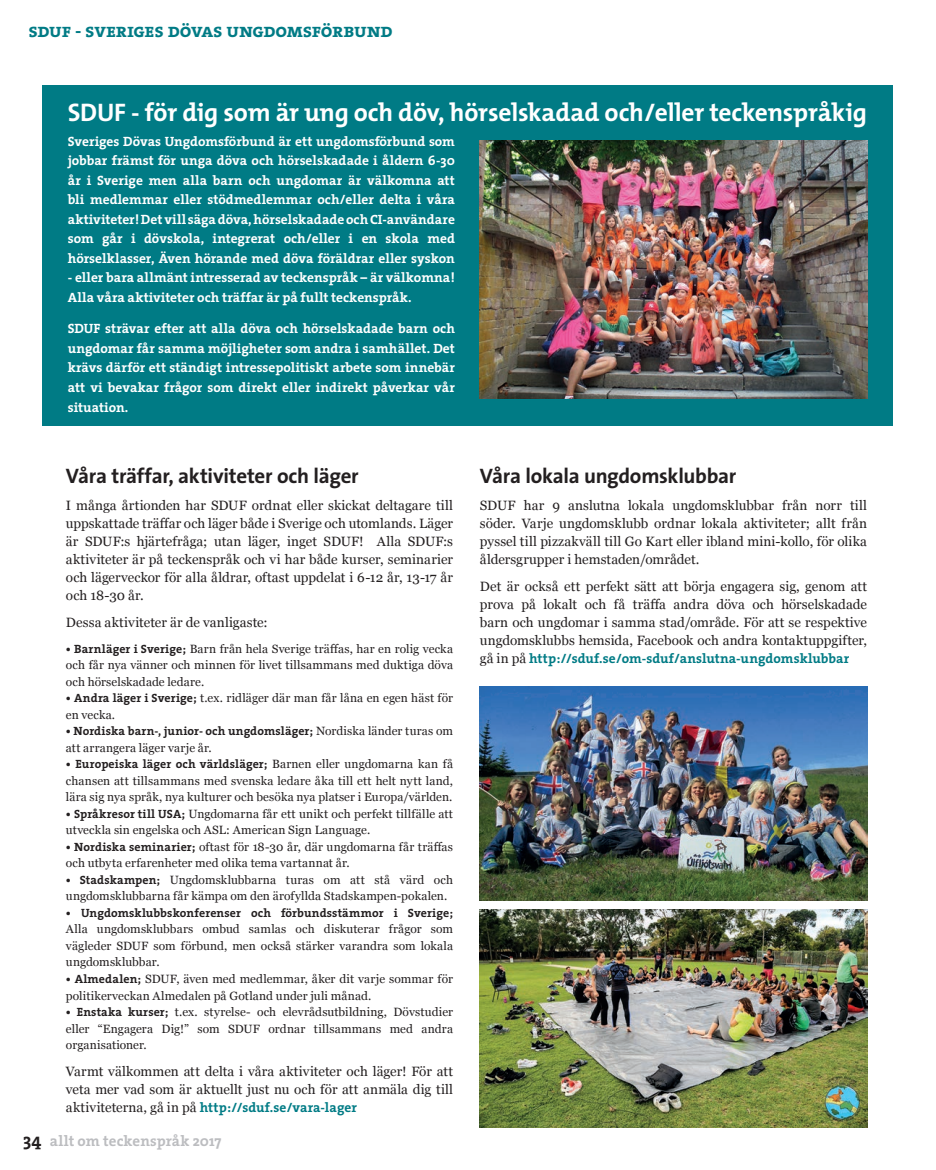
<style>
.page{position:relative;width:936px;height:1170px;background:#fff}
.page>*{position:absolute;margin:0;border:0;box-sizing:border-box;transform-origin:0 0}
.ingress{font:700 25.5px "The Mix";letter-spacing:-.01em;color:#fff}
.ingress-2{font:700 21px "The Sans";letter-spacing:-.015em;color:#231f20}
.rubrik_serif_bold_ca{font:19.5px "The Serif Bold Caps";letter-spacing:-.02em;color:#007b85}
.t1{font:700 18px "The Serif";color:#231f20}
.ingress-3{font:700 15px "The Serif";color:#bcbdc0}
.ingress-4{font:13.5px/18px "Georgia";letter-spacing:.005em;color:#231f20;text-align:justify}
.ingress-5{font:700 13.5px/19.5px "The Serif";color:#fff;text-align:justify}
.t2{font:12px/16.5px "Georgia";letter-spacing:.01em;color:#231f20}
.s1{font-family:"The Serif";font-weight:700}
.s2{font-family:"The Serif";font-weight:700;color:#007b85}
</style>
<div class="page">
<div style="left:43px;top:85px;width:850px;height:340px;background:#007b85"></div>
<img style="left:480px;top:140px;width:387px;height:258px">
<img style="left:480px;top:686px;width:387px;height:214px">
<img style="left:480px;top:909px;width:387px;height:218px">
<p class="rubrik_serif_bold_ca" style="left:28px;top:14px;width:366px">sduf - sveriges dövas ungdomsförbund</p>
<p class="ingress" style="left:68px;top:91px;width:800px">SDUF - för dig som är ung och döv, hörselskadad och/eller teckenspråkig</p>
<p class="ingress-5" style="left:68px;top:131px;width:388px">Sveriges Dövas Ungdomsförbund är ett ungdomsförbund som jobbar främst för unga döva och hörselskadade i åldern 6-30 år i Sverige men alla barn och ungdomar är välkomna att bli medlemmar eller stödmedlemmar och/eller delta i våra aktiviteter! Det vill säga döva, hörselskadade och CI-användare som går i dövskola, integrerat och/eller i en skola med hörselklasser, Även hörande med döva föräldrar eller syskon</p>
<p class="ingress-5" style="left:68px;top:268px;width:388px">- eller bara allmänt intresserad av teckenspråk – är välkomna!<br>Alla våra aktiviteter och träffar är på fullt teckenspråk.</p>
<p class="ingress-5" style="left:68px;top:319px;width:388px">SDUF strävar efter att alla döva och hörselskadade barn och ungdomar får samma möjligheter som andra i samhället. Det krävs därför ett ständigt intressepolitiskt arbete som innebär att vi bevakar frågor som direkt eller indirekt påverkar vår situation.</p>
<p class="ingress-2" style="left:66px;top:458px;width:294px">Våra träffar, aktiviteter och läger</p>
<p class="ingress-4" style="left:66px;top:496px;width:388px">I många årtionden har SDUF ordnat eller skickat deltagare till uppskattade träffar och läger både i Sverige och utomlands. Läger är SDUF:s hjärtefråga; utan läger, inget SDUF! Alla SDUF:s aktiviteter är på teckenspråk och vi har både kurser, seminarier och lägerveckor för alla åldrar, oftast uppdelat i 6-12 år, 13-17 år och 18-30 år.</p>
<p class="ingress-4" style="left:66px;top:613px;width:203px">Dessa aktiviteter är de vanligaste:</p>
<p class="t2" style="left:66px;top:640px;width:388px;text-align:justify"><span class="s1">• Barnläger i Sverige;</span> Barn från hela Sverige träffas, har en rolig vecka och får nya vänner och minnen för livet tillsammans med duktiga döva och hörselskadade ledare.</p>
<p class="t2" style="left:66px;top:689px;width:388px"><span class="s1">• Andra läger i Sverige;</span> t.ex. ridläger där man får låna en egen häst för en vecka.</p>
<p class="t2" style="left:66px;top:722px;width:388px"><span class="s1">• Nordiska barn-, junior- och ungdomsläger;</span> Nordiska länder turas om att arrangera läger varje år.</p>
<p class="t2" style="left:66px;top:755px;width:388px;text-align:justify"><span class="s1">• Europeiska läger och världsläger;</span> Barnen eller ungdomarna kan få chansen att tillsammans med svenska ledare åka till ett helt nytt land, lära sig nya språk, nya kulturer och besöka nya platser i Europa/världen.</p>
<p class="t2" style="left:66px;top:805px;width:388px"><span class="s1">• Språkresor till USA;</span> Ungdomarna får ett unikt och perfekt tillfälle att utveckla sin engelska och ASL: American Sign Language.</p>
<p class="t2" style="left:66px;top:838px;width:388px"><span class="s1">• Nordiska seminarier;</span> oftast för 18-30 år, där ungdomarna får träffas och utbyta erfarenheter med olika tema vartannat år.</p>
<p class="t2" style="left:66px;top:871px;width:388px"><span class="s1">• Stadskampen;</span> Ungdomsklubbarna turas om att stå värd och ungdomsklubbarna får kämpa om den ärofyllda Stadskampen-pokalen.</p>
<p class="t2" style="left:66px;top:904px;width:388px;text-align:justify"><span class="s1">• Ungdomsklubbskonferenser och förbundsstämmor i Sverige; </span>Alla ungdomsklubbars ombud samlas och diskuterar frågor som vägleder SDUF som förbund, men också stärker varandra som lokala ungdomsklubbar.</p>
<p class="t2" style="left:66px;top:970px;width:388px"><span class="s1">• Almedalen;</span> SDUF, även med medlemmar, åker dit varje sommar för politikerveckan Almedalen på Gotland under juli månad.</p>
<p class="t2" style="left:66px;top:1003px;width:388px;text-align:justify"><span class="s1">• Enstaka kurser;</span> t.ex. styrelse- och elevrådsutbildning, Dövstudier eller “Engagera Dig!” som SDUF ordnar tillsammans med andra organisationer.</p>
<p class="ingress-4" style="left:66px;top:1061px;width:388px">Varmt välkommen att delta i våra aktiviteter och läger! För att veta mer vad som är aktuellt just nu och för att anmäla dig till aktiviteterna, gå in på <span class="s2">http://sduf.se/vara-lager</span></p>
<p class="t1" style="left:23px;top:1124px;width:20px">34</p>
<p class="ingress-3" style="left:50px;top:1127px;width:173px">allt om teckenspråk 2017</p>
<p class="ingress-2" style="left:480px;top:458px;width:258px">Våra lokala ungdomsklubbar</p>
<p class="ingress-4" style="left:480px;top:496px;width:388px">SDUF har 9 anslutna lokala ungdomsklubbar från norr till söder. Varje ungdomsklubb ordnar lokala aktiviteter; allt från pyssel till pizzakväll till Go Kart eller ibland mini-kollo, för olika åldersgrupper i hemstaden/området.</p>
<p class="ingress-4" style="left:480px;top:577px;width:388px">Det är också ett perfekt sätt att börja engagera sig, genom att prova på lokalt och få träffa andra döva och hörselskadade barn och ungdomar i samma stad/område. För att se respektive ungdomsklubbs hemsida, Facebook och andra kontaktuppgifter, gå in på <span class="s2">http://sduf.se/om-sduf/anslutna-ungdomsklubbar</span></p>
</div>
